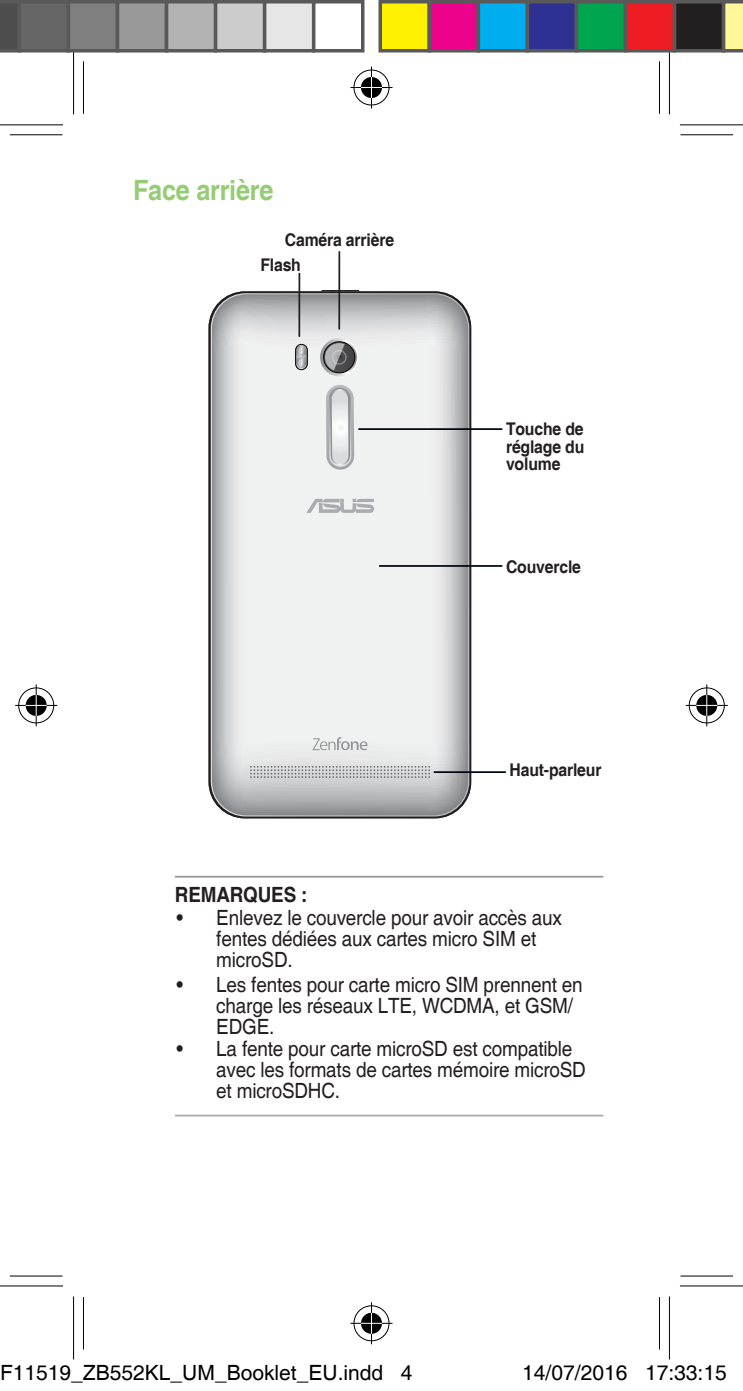
<style>
.page{position:relative;width:743px;height:1391px;background:#fff}
.page>*{position:absolute;margin:0;border:0;box-sizing:border-box;transform-origin:0 0}
.Padfone_Header_2{font:700 28px "Helvetica";letter-spacing:-.01em;color:#95cc75;scale:.9 1}
.Padfone_Message_2{font:21px/21px "Helvetica";letter-spacing:-.01em;color:#231f20;scale:.9 1}
.Padfone_Message_3{font:21px/21px "Helvetica";letter-spacing:-.01em;color:#231f20;scale:.9 1}
.t1{font:21px "Helvetica";color:#000}
.Padfone_Message_1{font:700 21px "Helvetica";letter-spacing:-.01em;color:#231f20;scale:.9 1}
.Padfone_Figure_Label{font:700 17.5px/17.5px "Helvetica";letter-spacing:-.01em;color:#231f20;text-align:justify;scale:.9 1}
</style>
<div class="page">
<svg style="left:321px;top:290px;width:39px;height:1px"></svg>
<div style="left:208px;top:291px;width:263px;height:527px;border:2px solid #231f20;border-radius:35px"></div>
<svg style="left:211px;top:293px;width:258px;height:523px"></svg>
<svg style="left:317px;top:338px;width:44px;height:41px"></svg>
<svg style="left:326px;top:385px;width:28px;height:85px"></svg>
<svg style="left:329px;top:388px;width:22px;height:79px"></svg>
<svg style="left:330px;top:389px;width:20px;height:76px"></svg>
<svg style="left:331px;top:391px;width:17px;height:73px"></svg>
<svg style="left:295px;top:344px;width:13px;height:26px"></svg>
<div style="left:295px;top:344px;width:12px;height:26px;border:1px solid #050101;border-radius:6px"></div>
<svg style="left:250px;top:766px;width:180px;height:12px;background:#c0c1c3"></svg>
<svg style="left:312px;top:737px;width:55px;height:13px"></svg>
<hr style="left:379px;top:565px;width:123px;height:2px;background:#000814">
<hr style="left:338px;top:251px;width:2px;height:78px;background:#231f20">
<hr style="left:298px;top:273px;width:2px;height:64px;background:#231f20">
<hr style="left:433px;top:771px;width:72px;height:2px;background:#000814">
<hr style="left:358px;top:428px;width:144px;height:2px;background:#000814">
<hr style="left:175px;top:876px;width:428px;height:1px;background:#949698">
<hr style="left:175px;top:1114px;width:428px;height:2px;background:#a7a9ac">
<svg style="left:10px;top:135px;width:52px;height:1px"></svg>
<svg style="left:680px;top:135px;width:52px;height:1px"></svg>
<svg style="left:10px;top:1276px;width:52px;height:1px"></svg>
<svg style="left:680px;top:1276px;width:52px;height:1px"></svg>
<svg style="left:659px;top:61px;width:1px;height:53px"></svg>
<svg style="left:659px;top:1297px;width:1px;height:52px"></svg>
<hr style="left:10px;top:134px;width:52px;height:1px;background:#000">
<hr style="left:680px;top:134px;width:52px;height:1px;background:#000">
<hr style="left:10px;top:1275px;width:52px;height:1px;background:#000">
<hr style="left:680px;top:1275px;width:52px;height:1px;background:#000">
<hr style="left:83px;top:61px;width:1px;height:53px;background:#000">
<hr style="left:83px;top:1297px;width:1px;height:52px;background:#000">
<hr style="left:658px;top:61px;width:1px;height:53px;background:#000">
<hr style="left:658px;top:1297px;width:1px;height:52px;background:#000">
<svg style="left:0;top:125px;width:63px;height:1px"></svg>
<svg style="left:680px;top:125px;width:62px;height:1px"></svg>
<svg style="left:0;top:1286px;width:63px;height:1px"></svg>
<svg style="left:680px;top:1286px;width:62px;height:1px"></svg>
<div style="left:71px;top:51px;width:5px;height:63px;background:#f6f6f6"></div>
<div style="left:71px;top:1296px;width:5px;height:63px;background:#f6f6f6"></div>
<svg style="left:669px;top:53px;width:1px;height:61px"></svg>
<svg style="left:669px;top:1296px;width:1px;height:63px"></svg>
<hr style="left:0;top:124px;width:63px;height:1px;background:#000">
<hr style="left:679px;top:124px;width:63px;height:1px;background:#000">
<hr style="left:0;top:1285px;width:63px;height:1px;background:#000">
<hr style="left:679px;top:1285px;width:63px;height:1px;background:#000">
<hr style="left:73px;top:51px;width:1px;height:63px;background:#000">
<hr style="left:73px;top:1296px;width:1px;height:63px;background:#000">
<hr style="left:668px;top:51px;width:1px;height:63px;background:#000">
<hr style="left:668px;top:1296px;width:1px;height:63px;background:#000">
<div style="left:351px;top:68px;width:40px;height:39px;border:4px solid #fff;border-radius:50%"></div>
<div style="left:350px;top:85px;width:42px;height:5px;background:#fff"></div>
<svg style="left:369px;top:68px;width:4px;height:39px"></svg>
<div style="left:358px;top:75px;width:26px;height:25px;border:4px solid #fff;border-radius:50%"></div>
<div style="left:353px;top:70px;width:36px;height:35px;border:1px solid #000;border-radius:50%"></div>
<hr style="left:350px;top:87px;width:42px;height:1px;background:#000">
<hr style="left:371px;top:67px;width:1px;height:42px;background:#000">
<svg style="left:361px;top:77px;width:21px;height:21px"></svg>
<div style="left:351px;top:1303px;width:40px;height:40px;border:4px solid #fff;border-radius:50%"></div>
<hr style="left:350px;top:1321px;width:42px;height:4px;background:#fff">
<hr style="left:369px;top:1302px;width:4px;height:42px;background:#fff">
<div style="left:358px;top:1310px;width:26px;height:26px;border:4px solid #fff;border-radius:50%"></div>
<div style="left:353px;top:1305px;width:36px;height:36px;border:1px solid #000;border-radius:50%"></div>
<hr style="left:350px;top:1322px;width:42px;height:2px;background:#000">
<hr style="left:371px;top:1302px;width:1px;height:42px;background:#000">
<div style="left:361px;top:1312px;width:21px;height:21px;background:#000;border-radius:50%"></div>
<hr style="left:361px;top:1322px;width:21px;height:2px;background:#fff">
<svg style="left:371px;top:1312px;width:1px;height:21px"></svg>
<div style="left:16px;top:686px;width:40px;height:39px;border:4px solid #fff;border-radius:50%"></div>
<svg style="left:15px;top:703px;width:42px;height:4px"></svg>
<svg style="left:34px;top:684px;width:4px;height:42px"></svg>
<div style="left:23px;top:693px;width:26px;height:25px;border:4px solid #fff;border-radius:50%"></div>
<div style="left:18px;top:687px;width:36px;height:36px;border:1px solid #000;border-radius:50%"></div>
<hr style="left:15px;top:705px;width:42px;height:1px;background:#000">
<hr style="left:36px;top:684px;width:1px;height:42px;background:#000">
<svg style="left:26px;top:695px;width:21px;height:21px"></svg>
<div style="left:686px;top:686px;width:40px;height:39px;border:4px solid #fff;border-radius:50%"></div>
<svg style="left:686px;top:703px;width:41px;height:4px"></svg>
<svg style="left:704px;top:684px;width:4px;height:42px"></svg>
<div style="left:693px;top:693px;width:26px;height:25px;border:4px solid #fff;border-radius:50%"></div>
<div style="left:688px;top:687px;width:36px;height:36px;border:1px solid #000;border-radius:50%"></div>
<hr style="left:685px;top:705px;width:42px;height:1px;background:#000">
<hr style="left:706px;top:684px;width:1px;height:42px;background:#000">
<svg style="left:696px;top:695px;width:21px;height:21px"></svg>
<svg style="left:0;top:0;width:18px;height:53px"></svg>
<div style="left:19px;top:2px;width:49px;height:49px;background:#666"></div>
<div style="left:18px;top:0;width:52px;height:53px;border:4px solid #595959"></div>
<div style="left:68px;top:2px;width:49px;height:49px;background:#808080"></div>
<div style="left:67px;top:0;width:52px;height:53px;border:4px solid #595959"></div>
<div style="left:117px;top:2px;width:49px;height:49px;background:#999"></div>
<div style="left:116px;top:0;width:52px;height:53px;border:4px solid #595959"></div>
<div style="left:166px;top:2px;width:49px;height:49px;background:#b3b3b3"></div>
<div style="left:165px;top:0;width:52px;height:53px;border:4px solid #595959"></div>
<div style="left:215px;top:2px;width:49px;height:49px;background:#ccc"></div>
<div style="left:214px;top:0;width:52px;height:53px;border:4px solid #595959"></div>
<div style="left:264px;top:2px;width:49px;height:49px;background:#e6e6e6"></div>
<div style="left:263px;top:0;width:52px;height:53px;border:4px solid #595959"></div>
<div style="left:312px;top:0;width:52px;height:53px;border:4px solid #595959"></div>
<div style="left:380px;top:2px;width:49px;height:49px;background:#fff101"></div>
<div style="left:378px;top:0;width:53px;height:53px;border:4px solid #595959"></div>
<div style="left:429px;top:2px;width:49px;height:49px;background:#ed028c"></div>
<div style="left:427px;top:0;width:53px;height:53px;border:4px solid #595959"></div>
<div style="left:478px;top:2px;width:49px;height:49px;background:#00aeef"></div>
<div style="left:476px;top:0;width:53px;height:53px;border:4px solid #595959"></div>
<div style="left:527px;top:2px;width:49px;height:49px;background:#2e3092"></div>
<div style="left:525px;top:0;width:53px;height:53px;border:4px solid #595959"></div>
<div style="left:576px;top:2px;width:49px;height:49px;background:#00a54f"></div>
<div style="left:574px;top:0;width:53px;height:53px;border:4px solid #595959"></div>
<div style="left:625px;top:2px;width:49px;height:49px;background:#ee1d23"></div>
<div style="left:623px;top:0;width:53px;height:53px;border:4px solid #595959"></div>
<div style="left:674px;top:2px;width:49px;height:49px;background:#231f20"></div>
<div style="left:672px;top:0;width:53px;height:53px;border:4px solid #595959"></div>
<svg style="left:721px;top:0;width:21px;height:53px"></svg>
<p class="Padfone_Header_2" style="left:133px;top:173px;width:157px">Face arrière</p>
<p class="Padfone_Figure_Label" style="left:285px;top:232px;width:123px">Caméra arrière</p>
<p class="Padfone_Figure_Label" style="left:260px;top:256px;width:47px">Flash</p>
<p class="Padfone_Figure_Label" style="left:506px;top:421px;width:88px">Touche de réglage du volume</p>
<p class="Padfone_Figure_Label" style="left:506px;top:559px;width:85px">Couvercle</p>
<p class="Padfone_Figure_Label" style="left:509px;top:762px;width:104px">Haut-parleur</p>
<p class="Padfone_Message_1" style="left:175px;top:882px;width:149px">REMARQUES :</p>
<p class="Padfone_Message_2" style="left:216px;top:907px;width:385px;text-indent:-40px">• Enlevez le couvercle pour avoir accès aux fentes dédiées aux cartes micro SIM et microSD.</p>
<p class="Padfone_Message_2" style="left:216px;top:975px;width:408px;text-indent:-40px">• Les fentes pour carte micro SIM prennent en charge les réseaux LTE, WCDMA, et GSM/<br>EDGE.</p>
<p class="Padfone_Message_3" style="left:216px;top:1038px;width:412px;text-indent:-40px">• La fente pour carte microSD est compatible avec les formats de cartes mémoire microSD et microSDHC.</p>
<p class="t1" style="left:0;top:1361px;width:414px">F11519_ZB552KL_UM_Booklet_EU.indd 4</p>
<p class="t1" style="left:522px;top:1361px;width:206px">14/07/2016 17:33:15</p>
</div>
